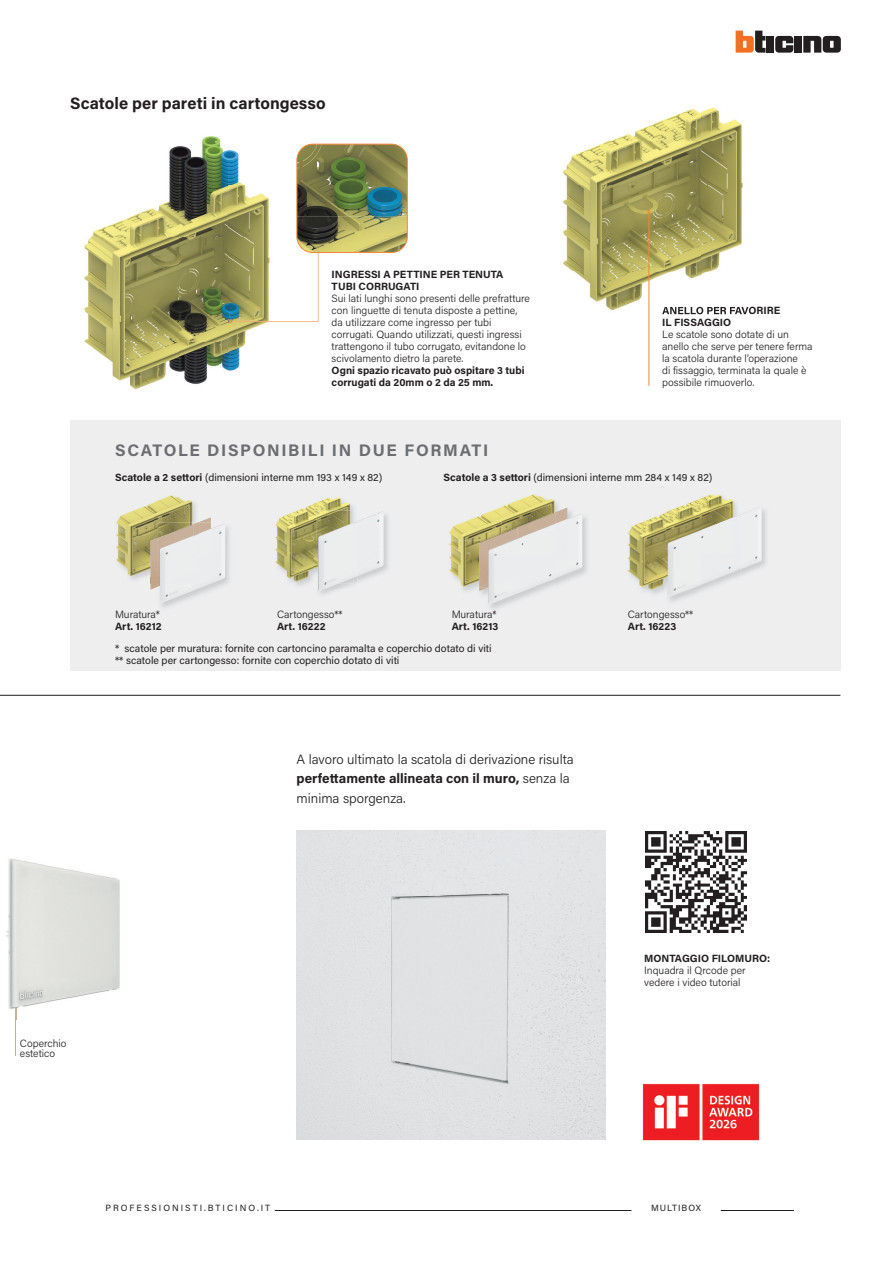
<style>
.page{position:relative;width:893px;height:1263px;background:#fff}
.page>*{position:absolute;margin:0;border:0;box-sizing:border-box;transform-origin:0 0}
.t1{font:700 16.65px "Acumin Pro";letter-spacing:.1em;color:#6c6d70}
.t2{font:700 16.5px "Acumin Pro";letter-spacing:.005em;color:#231f20}
.t3{font:300 13.5px/19.5px "Acumin Pro";color:#231f20}
.t4{font:300 10.5px/12px "Acumin Pro";color:#231f20}
.t5{font:10.5px/12px "Acumin Pro";color:#231f20}
.t6{font:700 10.5px/12px "Acumin Pro";color:#231f20}
.t7{font:9px "Acumin Pro";letter-spacing:.22em;color:#231f20}
.t8{font:9px "Acumin Pro";letter-spacing:.1em;color:#231f20}
.s1{font-weight:700}
</style>
<div class="page">
<div style="left:70px;top:420px;width:770px;height:251px;background:#eeeeef"></div>
<svg style="left:775px;top:36px;width:18px;height:17px"></svg>
<div style="left:795px;top:36px;width:7px;height:17px;background:#231f20"></div>
<div style="left:767px;top:36px;width:7px;height:17px;background:#231f20"></div>
<svg style="left:736px;top:31px;width:29px;height:22px"></svg>
<svg style="left:803px;top:36px;width:38px;height:17px"></svg>
<hr style="left:721px;top:1210px;width:73px;height:1px;background:#231f20">
<hr style="left:275px;top:1210px;width:356px;height:1px;background:#231f20">
<img style="left:563px;top:107px;width:183px;height:208px">
<img style="left:662px;top:307px;width:88px;height:7px">
<img style="left:84px;top:136px;width:185px;height:253px">
<hr style="left:649px;top:213px;width:1px;height:173px;background:#f58637">
<svg style="left:229px;top:227px;width:89px;height:96px"></svg>
<hr style="left:15px;top:991px;width:1px;height:65px;background:#cab293">
<hr style="left:0;top:695px;width:840px;height:1px;background:#231f20">
<img style="left:6px;top:858px;width:114px;height:161px">
<svg style="left:15px;top:991px;width:1px;height:28px"></svg>
<img style="left:645px;top:831px;width:101px;height:101px">
<div style="left:297px;top:830px;width:309px;height:309px;background:#e1e2e3"></div>
<img style="left:297px;top:144px;width:109px;height:109px">
<div style="left:297px;top:144px;width:111px;height:109px;border:1px solid #f58637;border-radius:16px"></div>
<img style="left:452px;top:502px;width:135px;height:110px">
<img style="left:453px;top:610px;width:43px;height:2px">
<img style="left:449px;top:502px;width:53px;height:39px">
<img style="left:502px;top:494px;width:53px;height:33px">
<img style="left:449px;top:541px;width:30px;height:47px">
<img style="left:555px;top:507px;width:12px;height:12px">
<svg style="left:479px;top:588px;width:8px;height:3px"></svg>
<img style="left:479px;top:527px;width:38px;height:23px">
<img style="left:517px;top:512px;width:38px;height:25px">
<img style="left:479px;top:550px;width:10px;height:38px">
<img style="left:561px;top:514px;width:21px;height:45px">
<img style="left:489px;top:588px;width:43px;height:16px">
<img style="left:555px;top:559px;width:27px;height:20px">
<img style="left:489px;top:574px;width:66px;height:14px">
<img style="left:555px;top:519px;width:12px;height:42px">
<img style="left:489px;top:537px;width:33px;height:50px">
<img style="left:522px;top:524px;width:33px;height:50px">
<img style="left:628px;top:512px;width:38px;height:30px">
<img style="left:681px;top:494px;width:53px;height:12px">
<img style="left:628px;top:542px;width:38px;height:49px">
<img style="left:666px;top:506px;width:34px;height:85px">
<img style="left:700px;top:506px;width:34px;height:24px">
<img style="left:701px;top:585px;width:33px;height:6px">
<img style="left:740px;top:507px;width:21px;height:62px">
<img style="left:734px;top:515px;width:6px;height:57px">
<img style="left:668px;top:591px;width:18px;height:6px">
<img style="left:668px;top:530px;width:33px;height:61px">
<img style="left:701px;top:517px;width:33px;height:68px">
<img style="left:115px;top:495px;width:78px;height:41px">
<img style="left:115px;top:536px;width:39px;height:42px">
<img style="left:151px;top:538px;width:7px;height:40px">
<img style="left:158px;top:522px;width:35px;height:2px">
<svg style="left:193px;top:517px;width:18px;height:12px"></svg>
<img style="left:193px;top:522px;width:6px;height:11px">
<svg style="left:151px;top:578px;width:9px;height:11px"></svg>
<img style="left:158px;top:524px;width:35px;height:54px">
<img style="left:211px;top:524px;width:14px;height:39px">
<img style="left:160px;top:586px;width:33px;height:17px">
<img style="left:192px;top:564px;width:33px;height:27px">
<img style="left:199px;top:529px;width:12px;height:5px">
<img style="left:160px;top:559px;width:51px;height:27px">
<img style="left:160px;top:533px;width:39px;height:51px">
<img style="left:160px;top:536px;width:33px;height:42px">
<img style="left:275px;top:540px;width:41px;height:44px">
<img style="left:275px;top:497px;width:79px;height:43px">
<img style="left:319px;top:515px;width:69px;height:80px">
<img style="left:316px;top:510px;width:38px;height:64px">
<img style="left:358px;top:511px;width:25px;height:65px">
<svg style="left:318px;top:589px;width:7px;height:2px"></svg>
<img style="left:354px;top:521px;width:4px;height:34px">
<img style="left:318px;top:555px;width:40px;height:34px">
<img style="left:318px;top:523px;width:36px;height:61px">
<img style="left:642px;top:1083px;width:118px;height:58px">
<h2 class="t2" style="left:70px;top:91px;width:257px">Scatole per pareti in cartongesso</h2>
<p class="t6" style="left:332px;top:267px;width:173px">INGRESSI A PETTINE PER TENUTA<br>TUBI CORRUGATI</p>
<p class="t4" style="left:332px;top:292px;width:200px">Sui lati lunghi sono presenti delle prefratture con linguette di tenuta disposte a pettine, da utilizzare come ingresso per tubi corrugati. Quando utilizzati, questi ingressi trattengono il tubo corrugato, evitandone lo scivolamento dietro la parete.</p>
<p class="t6" style="left:332px;top:363px;width:194px">Ogni spazio ricavato può ospitare 3 tubi corrugati da 20mm o 2 da 25 mm.</p>
<h1 class="t1" style="left:115px;top:438px;width:375px">SCATOLE DISPONIBILI IN DUE FORMATI</h1>
<p class="t6" style="left:662px;top:316px;width:71px">IL FISSAGGIO</p>
<p class="t4" style="left:662px;top:328px;width:152px">Le scatole sono dotate di un anello che serve per tenere ferma la scatola durante l’operazione<br>di fissaggio, terminata la quale è possibile rimuoverlo.</p>
<p class="t5" style="left:115px;top:471px;width:269px"><span class="s1">Scatole a 2 settori</span> (dimensioni interne mm 193 x 149 x 82)</p>
<p class="t5" style="left:444px;top:471px;width:270px"><span class="s1">Scatole a 3 settori</span> (dimensioni interne mm 284 x 149 x 82)</p>
<p class="t4" style="left:115px;top:608px;width:46px">Muratura*</p>
<p class="t6" style="left:115px;top:620px;width:48px">Art. 16212</p>
<p class="t4" style="left:277px;top:608px;width:67px">Cartongesso**</p>
<p class="t6" style="left:277px;top:620px;width:50px">Art. 16222</p>
<p class="t4" style="left:452px;top:608px;width:46px">Muratura*</p>
<p class="t6" style="left:452px;top:620px;width:48px">Art. 16213</p>
<p class="t5" style="left:115px;top:642px;width:378px">* scatole per muratura: fornite con cartoncino paramalta e coperchio dotato di viti ** scatole per cartongesso: fornite con coperchio dotato di viti</p>
<p class="t3" style="left:297px;top:749px;width:279px">A lavoro ultimato la scatola di derivazione risulta <span class="s1">perfettamente allineata con il muro,</span> senza la minima sporgenza.</p>
<p class="t4" style="left:628px;top:608px;width:67px">Cartongesso**</p>
<p class="t6" style="left:628px;top:620px;width:50px">Art. 16223</p>
<p class="t4" style="left:20px;top:1038px;width:48px;line-height:9.4px">Coperchio estetico</p>
<p class="t6" style="left:644px;top:952px;width:128px">MONTAGGIO FILOMURO:</p>
<p class="t4" style="left:644px;top:964px;width:103px">Inquadra il Qrcode per vedere i video tutorial</p>
<p class="t7" style="left:105px;top:1202px;width:166px">PROFESSIONISTI.BTICINO.IT</p>
<p class="t8" style="left:651px;top:1202px;width:51px">MULTIBOX</p>
</div>
